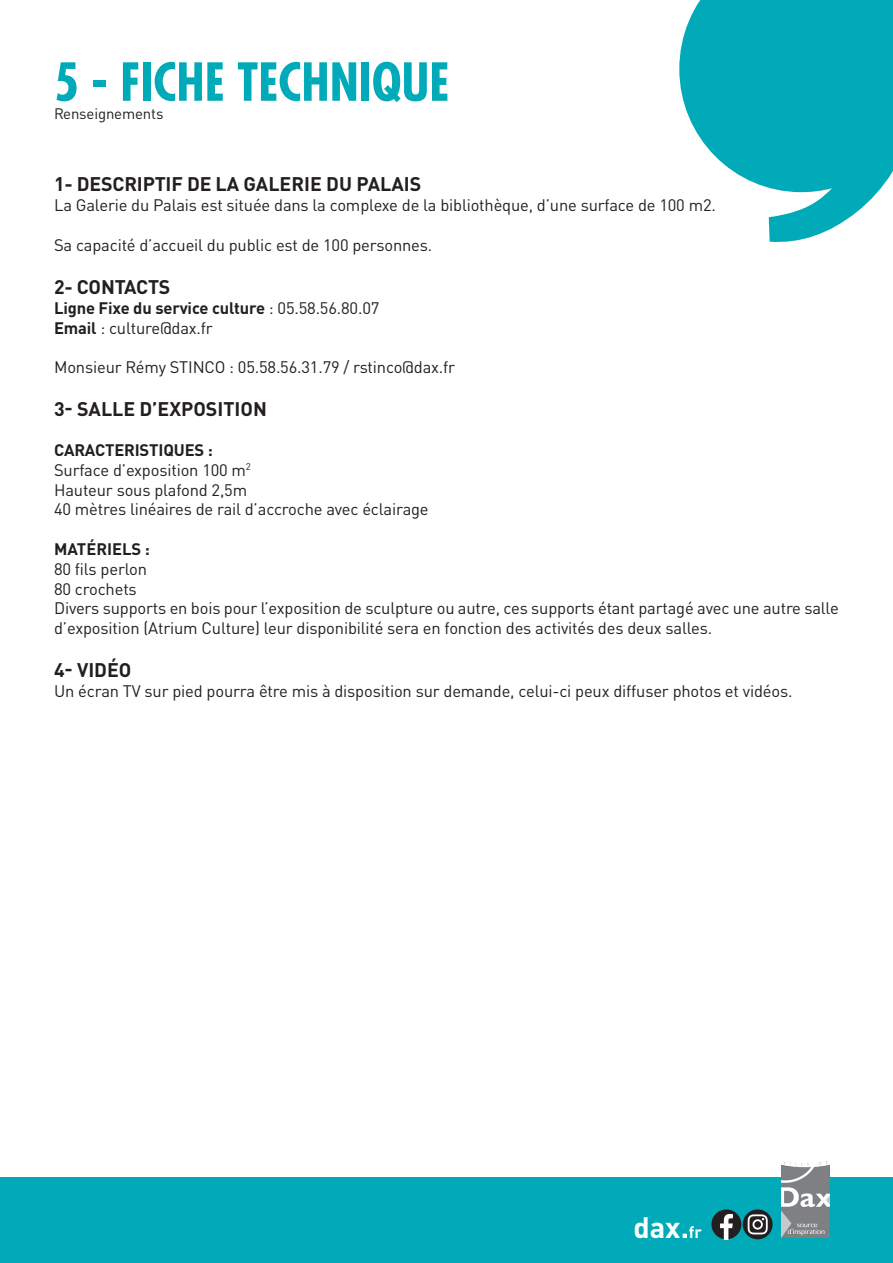
<style>
.page{position:relative;width:893px;height:1263px;background:#fff}
.page>*{position:absolute;margin:0;border:0;box-sizing:border-box;transform-origin:0 0}
.t1{font:700 condensed 51px "Futura Std";color:#00aab8}
.t2{font:700 29.1px "DINOT";color:#fff}
.t3{font:700 19.5px "DINOT";color:#231f20}
.t4{font:700 19.5px "DINOT";letter-spacing:-.02em;color:#231f20}
.t5{font:16.5px/19.8px "DINOT";letter-spacing:-.01em;color:#231f20}
.t6{font:700 16.5px/19.8px "DINOT";letter-spacing:-.01em;color:#231f20}
.t7{font:15px "DINOT";letter-spacing:-.01em;color:#231f20}
.s1{font-weight:400}
.s2{font-weight:700}
.s3{font-size:16.5px}
</style>
<div class="page">
<div style="left:0;top:1178px;width:893px;height:85px;background:#00aab8"></div>
<img style="left:782px;top:1162px;width:47px;height:76px">
<div style="left:711px;top:1209px;width:30px;height:30px;background:#231f20;border-radius:50%"></div>
<svg style="left:743px;top:1209px;width:30px;height:30px"></svg>
<svg style="left:748px;top:1214px;width:20px;height:20px"></svg>
<svg style="left:720px;top:1214px;width:13px;height:26px"></svg>
<svg style="left:679px;top:0;width:214px;height:242px;fill:#00aab8"></svg>
<h1 class="t1" style="left:54px;top:50px;width:397px">5 - FICHE TECHNIQUE</h1>
<p class="t7" style="left:54px;top:104px;width:111px">Renseignements</p>
<p class="t3" style="left:54px;top:171px;width:369px">1- DESCRIPTIF DE LA GALERIE DU PALAIS</p>
<p class="t5" style="left:54px;top:195px;width:663px">La Galerie du Palais est située dans la complexe de la bibliothèque, d’une surface de 100 m2.</p>
<p class="t5" style="left:54px;top:235px;width:380px">Sa capacité d’accueil du public est de 100 personnes.</p>
<p class="t4" style="left:54px;top:274px;width:118px">2- CONTACTS</p>
<p class="t6" style="left:54px;top:297px;width:327px">Ligne Fixe du service culture <span class="s1">: 05.58.56.80.07<br></span>Email <span class="s1">: culture@dax.fr</span></p>
<p class="t5" style="left:54px;top:357px;width:402px">Monsieur Rémy STINCO : 05.58.56.31.79 / rstinco@dax.fr</p>
<p class="t3" style="left:54px;top:396px;width:214px">3- SALLE D’EXPOSITION</p>
<p class="t5" style="left:54px;top:440px;width:376px"><span class="s2">CARACTERISTIQUES :<br></span>Surface d’exposition 100 m<sup>2<br></sup>Hauteur sous plafond 2,5m<br>40 mètres linéaires de rail d’accroche avec éclairage</p>
<p class="t6" style="left:54px;top:539px;width:97px">MATÉRIELS :</p>
<p class="t5" style="left:54px;top:559px;width:786px">80 fils perlon<br>80 crochets<br>Divers supports en bois pour l’exposition de sculpture ou autre, ces supports étant partagé avec une autre salle d’exposition (Atrium Culture) leur disponibilité sera en fonction des activités des deux salles.</p>
<p class="t3" style="left:54px;top:657px;width:79px">4- VIDÉO</p>
<p class="t5" style="left:54px;top:681px;width:740px">Un écran TV sur pied pourra être mis à disposition sur demande, celui-ci peux diffuser photos et vidéos.</p>
<h2 class="t2" style="left:633px;top:1208px;width:70px">dax.<span class="s3">fr</span></h2>
</div>
